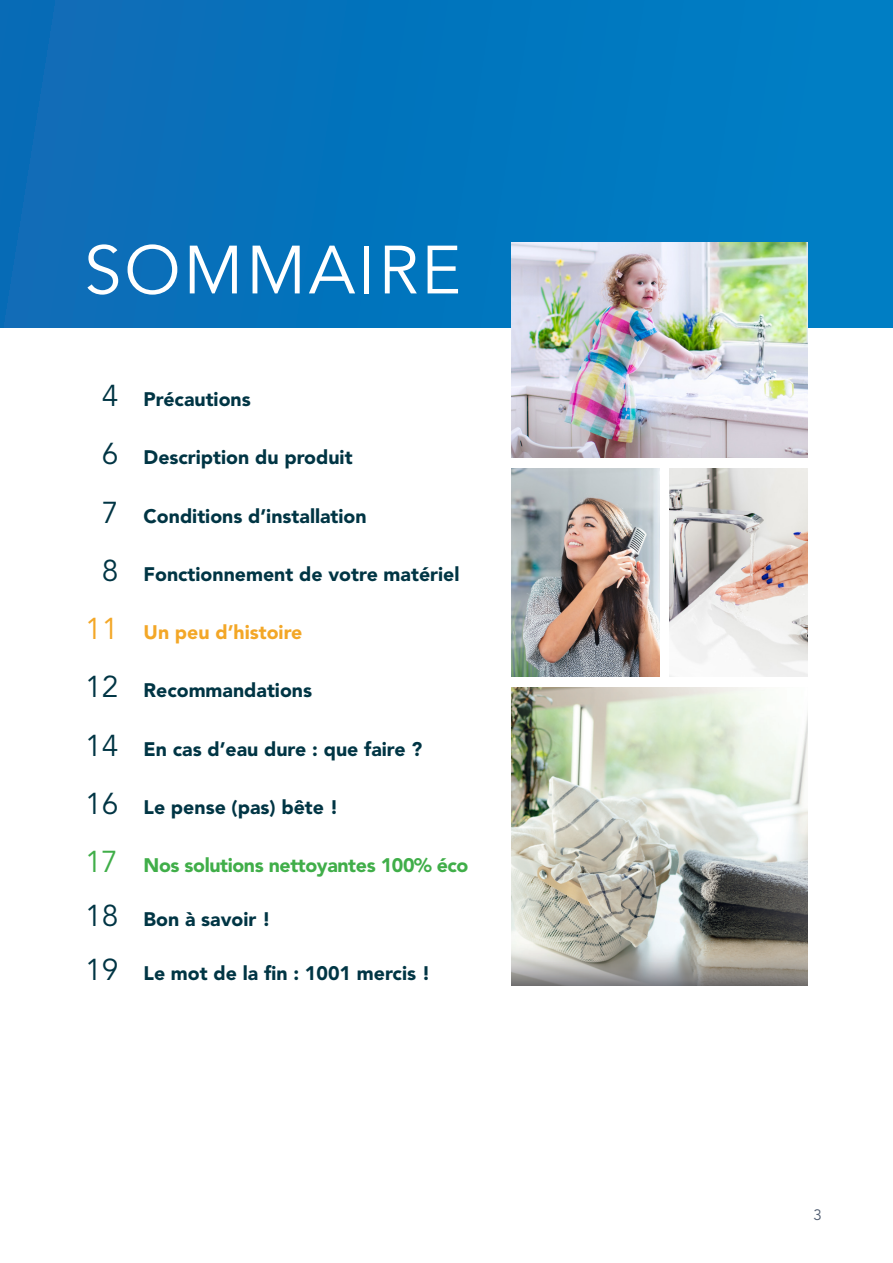
<style>
.page{position:relative;width:893px;height:1263px;background:#fff}
.page>*{position:absolute;margin:0;border:0;box-sizing:border-box;transform-origin:0 0}
.t1{font:67.5px "Avenir LT Std";letter-spacing:.04em;color:#fff}
.t2{font:900 19.5px "Avenir LT Std";color:#003544}
.t3{font:900 19.5px "Avenir LT Std";letter-spacing:-.02em;color:#40ae49}
.t4{font:900 19.5px "Avenir LT Std";color:#f3a727}
.t5{font:15px "Avenir LT Std";color:#4d5a6e}
.s1{font-weight:400;font-size:30px;color:#fff}
.s2{font-weight:400;font-size:30px}
</style>
<div class="page">
<div style="left:0;top:0;width:893px;height:327px;background:linear-gradient(to right,#0b6bb6,#007fc5)"></div>
<img style="left:512px;top:242px;width:296px;height:216px">
<img style="left:512px;top:687px;width:296px;height:298px">
<img style="left:512px;top:468px;width:148px;height:209px">
<img style="left:669px;top:468px;width:139px;height:209px">
<p class="t1" style="left:84px;top:231px;width:379px">SOMMAIRE</p>
<p class="t2" style="left:85px;top:387px;width:167px"><span class="s1">0</span><span class="s2">4</span> Précautions</p>
<p class="t2" style="left:85px;top:446px;width:269px"><span class="s1">0</span><span class="s2">6</span> Description du produit</p>
<p class="t2" style="left:85px;top:504px;width:283px"><span class="s1">0</span><span class="s2">7</span> Conditions d’installation</p>
<p class="t2" style="left:85px;top:562px;width:376px"><span class="s1">0</span><span class="s2">8</span> Fonctionnement de votre matériel</p>
<p class="t4" style="left:85px;top:620px;width:219px"><span class="s2">11</span> Un peu d’histoire</p>
<p class="t2" style="left:85px;top:679px;width:229px"><span class="s2">12</span> Recommandations</p>
<p class="t2" style="left:85px;top:737px;width:339px"><span class="s2">14</span> En cas d’eau dure : que faire ?</p>
<p class="t2" style="left:85px;top:795px;width:255px"><span class="s2">16</span> Le pense (pas) bête !</p>
<p class="t3" style="left:85px;top:853px;width:385px"><span class="s2">17</span> Nos solutions nettoyantes 100% éco</p>
<p class="t2" style="left:85px;top:907px;width:187px"><span class="s2">18</span> Bon à savoir !</p>
<p class="t2" style="left:85px;top:961px;width:347px"><span class="s2">19</span> Le mot de la fin : 1001 mercis !</p>
<p class="t5" style="left:813px;top:1206px;width:10px">3</p>
</div>
